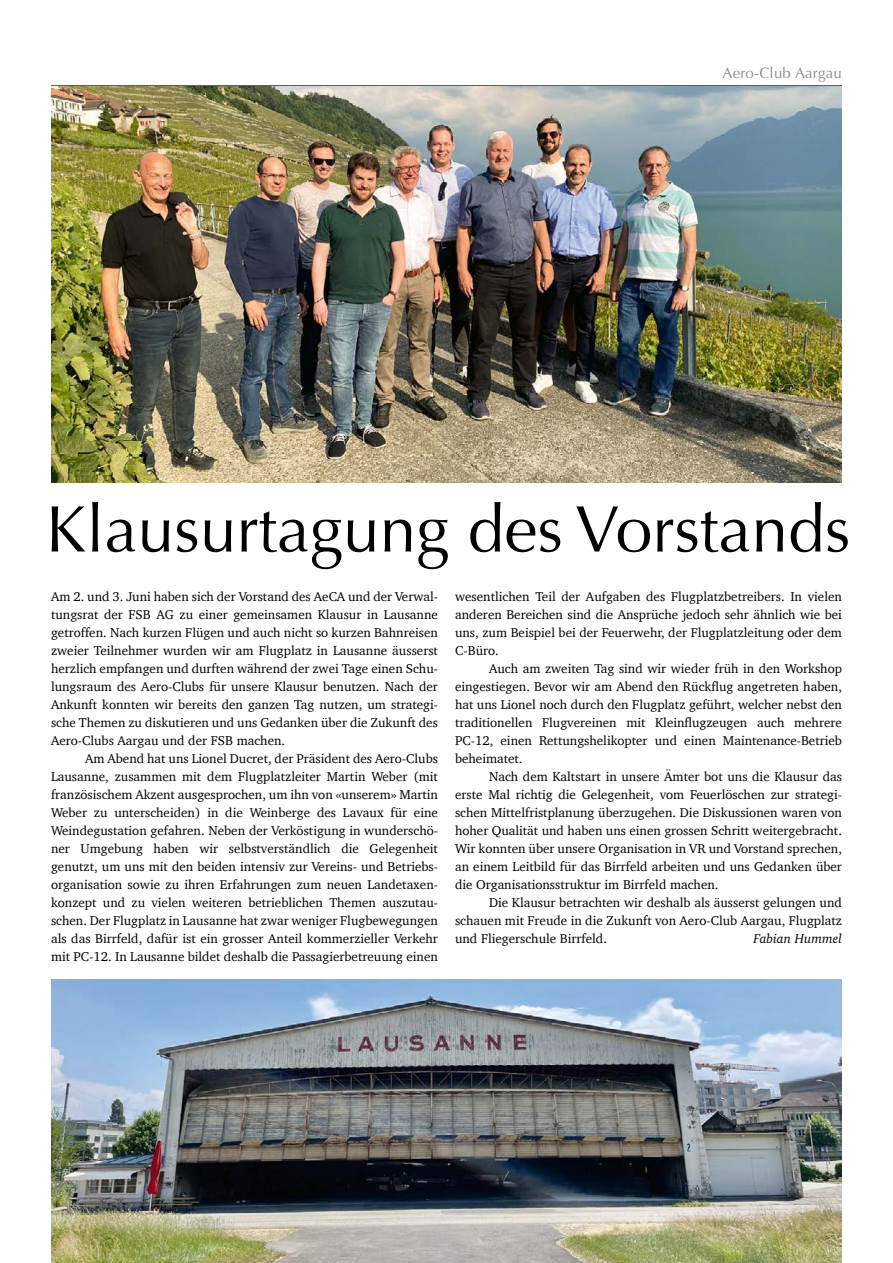
<style>
.page{position:relative;width:893px;height:1263px;background:#fff}
.page>*{position:absolute;margin:0;border:0;box-sizing:border-box;transform-origin:0 0}
.t1{font:66px "Optima";color:#000}
.t2{font:15px "Optima";letter-spacing:.015em;color:#878988}
.t3{font:13.2px/18px "Charter";color:#000;text-align:justify}
.t4{font:italic 13.2px "Charter";color:#000}
</style>
<div class="page">
<hr style="left:51px;top:85px;width:791px;height:2px;background:#e8210b">
<img style="left:51px;top:87px;width:791px;height:396px">
<img style="left:51px;top:979px;width:791px;height:284px">
<p class="t2" style="left:722px;top:64px;width:121px">Aero-Club Aargau</p>
<h1 class="t1" style="left:46px;top:491px;width:806px">Klausurtagung des Vorstands</h1>
<p class="t3" style="left:51px;top:588px;width:388px">Am 2. und 3. Juni haben sich der Vorstand des AeCA und der Verwal&shy;tungsrat der FSB AG zu einer gemeinsamen Klausur in Lausanne getroffen. Nach kurzen Flügen und auch nicht so kurzen Bahnreisen zweier Teilnehmer wurden wir am Flugplatz in Lausanne äusserst herzlich empfangen und durften während der zwei Tage einen Schu&shy;lungsraum des Aero-Clubs für unsere Klausur benutzen. Nach der Ankunft konnten wir bereits den ganzen Tag nutzen, um strategi&shy;sche Themen zu diskutieren und uns Gedanken über die Zukunft des Aero-Clubs Aargau und der FSB machen.</p>
<p class="t3" style="left:51px;top:749px;width:388px;text-indent:34px">Am Abend hat uns Lionel Ducret, der Präsident des Aero-Clubs Lausanne, zusammen mit dem Flugplatzleiter Martin Weber (mit französischem Akzent ausgesprochen, um ihn von «unserem» Martin Weber zu unterscheiden) in die Weinberge des Lavaux für eine Weindegustation gefahren. Neben der Verköstigung in wunderschö&shy;ner Umgebung haben wir selbstverständlich die Gelegenheit genutzt, um uns mit den beiden intensiv zur Vereins- und Betriebs&shy;organisation sowie zu ihren Erfahrungen zum neuen Landetaxen&shy;konzept und zu vielen weiteren betrieblichen Themen auszutau&shy;schen. Der Flugplatz in Lausanne hat zwar weniger Flugbewegungen als das Birrfeld, dafür ist ein grosser Anteil kommerzieller Verkehr mit PC-12. In Lausanne bildet deshalb die Passagierbetreuung einen</p>
<p class="t3" style="left:455px;top:587px;width:388px">wesentlichen Teil der Aufgaben des Flugplatzbetreibers. In vielen anderen Bereichen sind die Ansprüche jedoch sehr ähnlich wie bei uns, zum Beispiel bei der Feuerwehr, der Flugplatzleitung oder dem C-Büro.</p>
<p class="t3" style="left:455px;top:659px;width:388px;text-indent:34px">Auch am zweiten Tag sind wir wieder früh in den Workshop eingestiegen. Bevor wir am Abend den Rückflug angetreten haben, hat uns Lionel noch durch den Flugplatz geführt, welcher nebst den traditionellen Flugvereinen mit Kleinflugzeugen auch mehrere PC-12, einen Rettungshelikopter und einen Maintenance-Betrieb beheimatet.</p>
<p class="t3" style="left:455px;top:767px;width:388px;text-indent:34px">Nach dem Kaltstart in unsere Ämter bot uns die Klausur das erste Mal richtig die Gelegenheit, vom Feuerlöschen zur strategi&shy;schen Mittelfristplanung überzugehen. Die Diskussionen waren von hoher Qualität und haben uns einen grossen Schritt weitergebracht.<br>Wir konnten über unsere Organisation in VR und Vorstand sprechen, an einem Leitbild für das Birrfeld arbeiten und uns Gedanken über die Organisationsstruktur im Birrfeld machen.</p>
<p class="t3" style="left:455px;top:893px;width:388px;text-indent:34px">Die Klausur betrachten wir deshalb als äusserst gelungen und schauen mit Freude in die Zukunft von Aero-Club Aargau, Flugplatz und Fliegerschule Birrfeld.</p>
<p class="t4" style="left:753px;top:927px;width:90px">Fabian Hummel</p>
</div>
